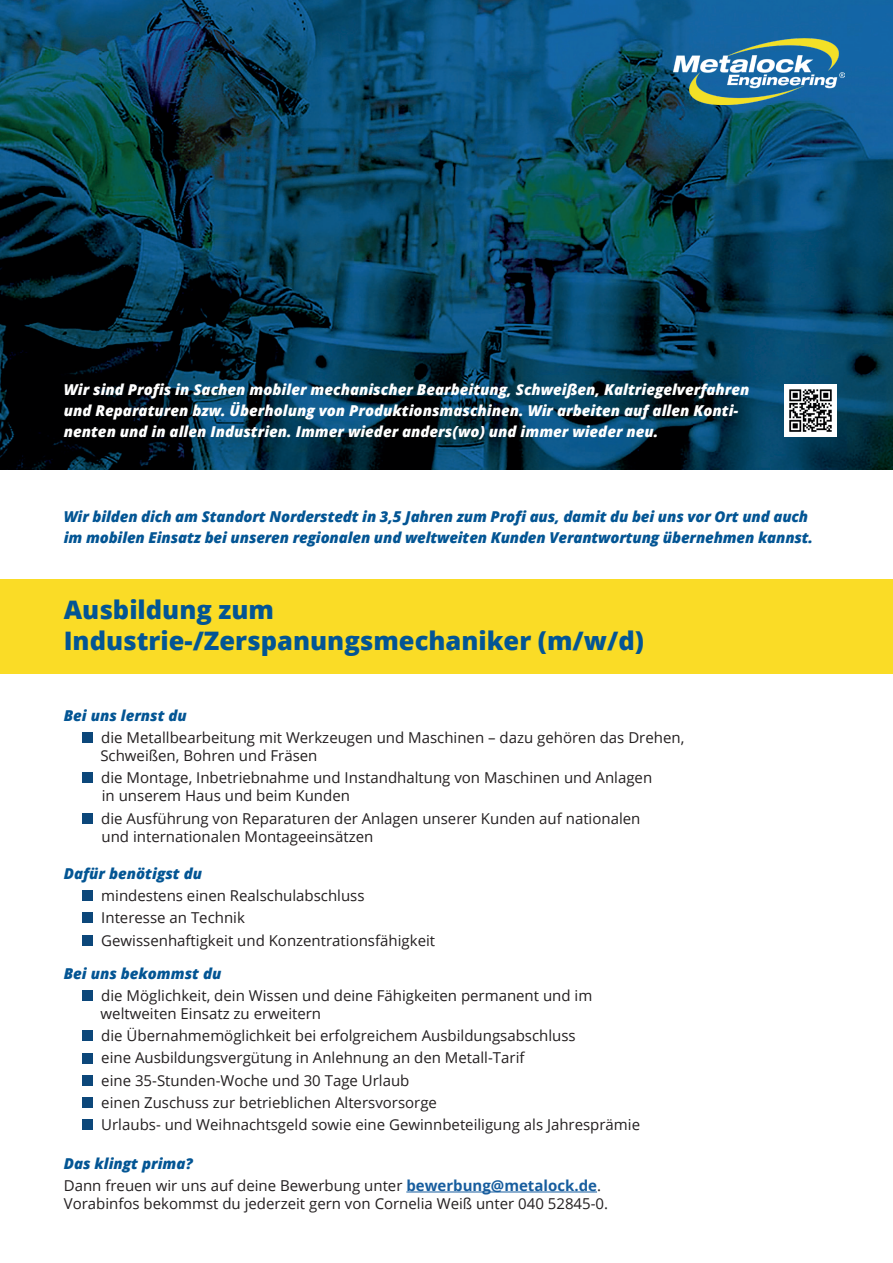
<style>
.page{position:relative;width:893px;height:1263px;background:#fff}
.page>*{position:absolute;margin:0;border:0;box-sizing:border-box;transform-origin:0 0}
.t1{font:800 25.5px/31.5px "Open Sans";color:#035594}
.t2{font:15px/22.2px "Open Sans";color:#231f20}
.t3{font:italic 800 15px/21px "Open Sans";color:#fff}
.t4{font:italic 800 15px/21px "Open Sans";letter-spacing:-.01em;color:#035594}
.s1{font-weight:800;font-style:italic;color:#035594}
.s2{font-weight:700;color:#175d9e}
</style>
<div class="page">
<img style="left:0;top:0;width:893px;height:470px">
<img style="left:674px;top:38px;width:171px;height:66px">
<hr style="left:406px;top:1191px;width:191px;height:1px;background:#175d9e">
<div style="left:82px;top:732px;width:10px;height:11px;background:#0c477a"></div>
<div style="left:82px;top:773px;width:10px;height:10px;background:#0c477a"></div>
<div style="left:82px;top:813px;width:10px;height:10px;background:#0c477a"></div>
<div style="left:82px;top:890px;width:10px;height:11px;background:#0c477a"></div>
<div style="left:82px;top:913px;width:10px;height:10px;background:#0c477a"></div>
<div style="left:82px;top:935px;width:10px;height:10px;background:#0c477a"></div>
<div style="left:82px;top:990px;width:10px;height:11px;background:#0c477a"></div>
<div style="left:82px;top:1030px;width:10px;height:11px;background:#0c477a"></div>
<div style="left:82px;top:1053px;width:10px;height:10px;background:#0c477a"></div>
<div style="left:82px;top:1075px;width:10px;height:10px;background:#0c477a"></div>
<div style="left:82px;top:1097px;width:10px;height:11px;background:#0c477a"></div>
<div style="left:82px;top:1119px;width:10px;height:11px;background:#0c477a"></div>
<div style="left:0;top:580px;width:893px;height:94px;background:#fadc26"></div>
<img style="left:785px;top:385px;width:52px;height:52px">
<p class="t3" style="left:64px;top:379px;width:687px">Wir sind Profis in Sachen mobiler mechanischer Bearbeitung, Schweißen, Kaltriegelverfahren und Reparaturen bzw. Überholung von Produktionsmaschinen. Wir arbeiten auf allen Konti&shy;nenten und in allen Industrien. Immer wieder anders(wo) und immer wieder neu.</p>
<p class="t4" style="left:64px;top:506px;width:751px">Wir bilden dich am Standort Norderstedt in 3,5 Jahren zum Profi aus, damit du bei uns vor Ort und auch im mobilen Einsatz bei unseren regionalen und weltweiten Kunden Verantwortung übernehmen kannst.</p>
<h1 class="t1" style="left:64px;top:593px;width:582px">Ausbildung zum<br>Industrie-/Zerspanungsmechaniker (m/w/d)</h1>
<p class="t4" style="left:64px;top:704px;width:125px">Bei uns lernst du</p>
<p class="t2" style="left:100px;top:728px;width:585px;line-height:18px">die Metallbearbeitung mit Werkzeugen und Maschinen – dazu gehören das Drehen,<br>Schweißen, Bohren und Fräsen</p>
<p class="t2" style="left:101px;top:768px;width:552px;line-height:18px">die Montage, Inbetriebnahme und Instandhaltung von Maschinen und Anlagen in unserem Haus und beim Kunden</p>
<p class="t2" style="left:101px;top:809px;width:541px;line-height:18px">die Ausführung von Reparaturen der Anlagen unserer Kunden auf nationalen und internationalen Montageeinsätzen</p>
<p class="t4" style="left:64px;top:862px;width:140px">Dafür benötigst du</p>
<p class="t2" style="left:101px;top:884px;width:335px">mindestens einen Realschulabschluss<br>Interesse an Technik<br>Gewissenhaftigkeit und Konzentrationsfähigkeit</p>
<p class="t4" style="left:64px;top:962px;width:159px">Bei uns bekommst du</p>
<p class="t2" style="left:101px;top:986px;width:493px;line-height:18px">die Möglichkeit, dein Wissen und deine Fähigkeiten permanent und im weltweiten Einsatz zu erweitern</p>
<p class="t2" style="left:101px;top:1024px;width:540px">die Übernahmemöglichkeit bei erfolgreichem Ausbildungsabschluss<br>eine Ausbildungsvergütung in Anlehnung an den Metall-Tarif<br>eine 35-Stunden-Woche und 30 Tage Urlaub<br>einen Zuschuss zur betrieblichen Altersvorsorge<br>Urlaubs- und Weihnachtsgeld sowie eine Gewinnbeteiligung als Jahresprämie</p>
<p class="t2" style="left:64px;top:1152px;width:539px"><span class="s1">Das klingt prima?<br></span>Dann freuen wir uns auf deine Bewerbung unter <span class="s2">bewerbung@metalock.de</span>.</p>
<p class="t2" style="left:64px;top:1192px;width:546px">Vorabinfos bekommst du jederzeit gern von Cornelia Weiß unter 040 52845-0.</p>
</div>
